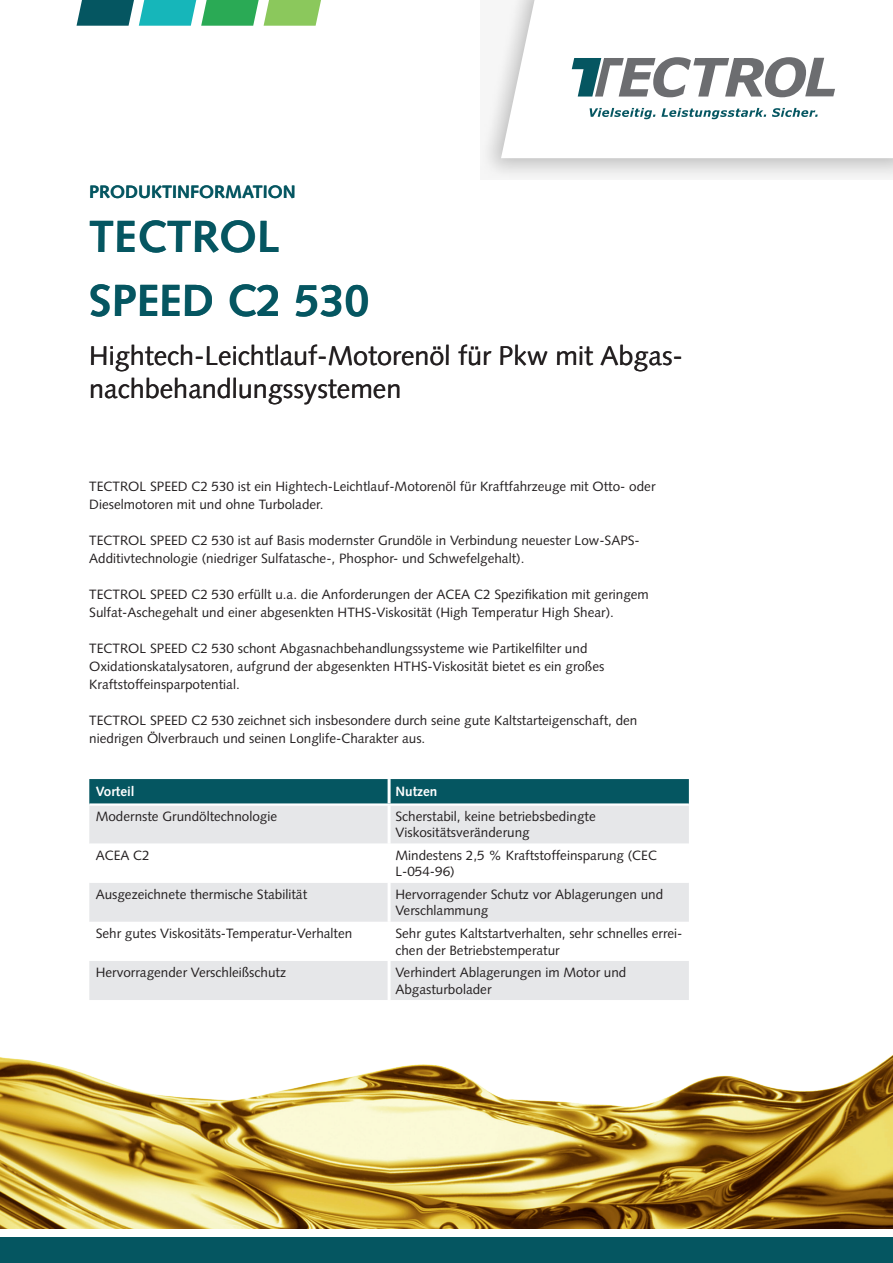
<style>
.page{position:relative;width:893px;height:1263px;background:#fff}
.page>*{position:absolute;margin:0;border:0;box-sizing:border-box;transform-origin:0 0}
.Produktname{font:700 45px "Syntax LT Std";color:#055661}
.Produktname-2{font:27px/32.4px "Syntax LT Std";color:#231f20}
.Kopfzeile{font:700 18px "Syntax LT Std";color:#055661}
.Copy{font:13.5px/18px "Syntax LT Std";color:#231f20}
.ENE-Tabelle-Normal{font:13.5px/16.2px "Syntax LT Std";color:#231f20}
.ENE-Tabelle-Headline{font:700 13.5px "Syntax LT Std";color:#fff}
</style>
<div class="page">
<svg style="left:483px;top:71px;width:410px;height:107px"></svg>
<svg style="left:501px;top:0;width:392px;height:158px"></svg>
<svg style="left:590px;top:108px;width:65px;height:11px"></svg>
<svg style="left:661px;top:108px;width:105px;height:11px"></svg>
<svg style="left:772px;top:108px;width:46px;height:9px"></svg>
<svg style="left:572px;top:57px;width:263px;height:40px"></svg>
<svg style="left:77px;top:0;width:244px;height:26px"></svg>
<div style="left:0;top:1237px;width:893px;height:26px;background:#055661"></div>
<div style="left:89px;top:779px;width:600px;height:24px;background:#055661"></div>
<div style="left:89px;top:806px;width:600px;height:194px;background:#e6e7e9"></div>
<svg style="left:89px;top:844px;width:600px;height:117px"></svg>
<hr style="left:388px;top:779px;width:3px;height:24px;background:#fff">
<hr style="left:388px;top:806px;width:3px;height:38px;background:#fff">
<hr style="left:388px;top:844px;width:3px;height:39px;background:#fff">
<hr style="left:388px;top:883px;width:3px;height:39px;background:#fff">
<hr style="left:388px;top:922px;width:3px;height:39px;background:#fff">
<hr style="left:388px;top:961px;width:3px;height:39px;background:#fff">
<img style="left:0;top:1055px;width:893px;height:174px">
<p class="Kopfzeile" style="left:89px;top:182px;width:208px">PRODUKTINFORMATION</p>
<p class="Produktname" style="left:89px;top:211px;width:191px">TECTROL</p>
<p class="Produktname" style="left:89px;top:274px;width:282px">SPEED C2 530</p>
<p class="Produktname-2" style="left:89px;top:340px;width:595px">Hightech-Leichtlauf-Motorenöl für Pkw mit Abgas&shy;nachbehandlungssystemen</p>
<p class="Copy" style="left:89px;top:477px;width:568px">TECTROL SPEED C2 530 ist ein Hightech-Leichtlauf-Motorenöl für Kraftfahrzeuge mit Otto- oder<br>Dieselmotoren mit und ohne Turbolader.</p>
<p class="Copy" style="left:89px;top:531px;width:552px">TECTROL SPEED C2 530 ist auf Basis modernster Grundöle in Verbindung neuester Low-SAPS-<br>Additivtechnologie (niedriger Sulfatasche-, Phosphor- und Schwefelgehalt).</p>
<p class="Copy" style="left:89px;top:585px;width:561px">TECTROL SPEED C2 530 erfüllt u.a. die Anforderungen der ACEA C2 Spezifikation mit geringem<br>Sulfat-Aschegehalt und einer abgesenkten HTHS-Viskosität (High Temperatur High Shear).</p>
<p class="Copy" style="left:89px;top:639px;width:517px">TECTROL SPEED C2 530 schont Abgasnachbehandlungssysteme wie Partikelfilter und<br>Oxidationskatalysatoren, aufgrund der abgesenkten HTHS-Viskosität bietet es ein großes<br>Kraftstoffeinsparpotential.</p>
<p class="Copy" style="left:89px;top:711px;width:550px">TECTROL SPEED C2 530 zeichnet sich insbesondere durch seine gute Kaltstarteigenschaft, den niedrigen Ölverbrauch und seinen Longlife-Charakter aus.</p>
<p class="ENE-Tabelle-Headline" style="left:96px;top:783px;width:41px">Vorteil</p>
<p class="ENE-Tabelle-Headline" style="left:395px;top:783px;width:43px">Nutzen</p>
<p class="ENE-Tabelle-Normal" style="left:96px;top:808px;width:183px">Modernste Grundöltechnologie</p>
<p class="ENE-Tabelle-Normal" style="left:395px;top:808px;width:202px">Scherstabil, keine betriebsbedingte<br>Viskositätsveränderung</p>
<p class="ENE-Tabelle-Normal" style="left:96px;top:847px;width:56px">ACEA C2</p>
<p class="ENE-Tabelle-Normal" style="left:395px;top:847px;width:263px">Mindestens 2,5 % Kraftstoffeinsparung (CEC<br>L-054-96)</p>
<p class="ENE-Tabelle-Normal" style="left:96px;top:886px;width:213px">Ausgezeichnete thermische Stabilität</p>
<p class="ENE-Tabelle-Normal" style="left:395px;top:886px;width:269px">Hervorragender Schutz vor Ablagerungen und<br>Verschlammung</p>
<p class="ENE-Tabelle-Normal" style="left:96px;top:925px;width:258px">Sehr gutes Viskositäts-Temperatur-Verhalten</p>
<p class="ENE-Tabelle-Normal" style="left:395px;top:925px;width:289px">Sehr gutes Kaltstartverhalten, sehr schnelles errei&shy;chen der Betriebstemperatur</p>
<p class="ENE-Tabelle-Normal" style="left:96px;top:965px;width:192px">Hervorragender Verschleißschutz</p>
<p class="ENE-Tabelle-Normal" style="left:395px;top:965px;width:232px">Verhindert Ablagerungen im Motor und<br>Abgasturbolader</p>
</div>
